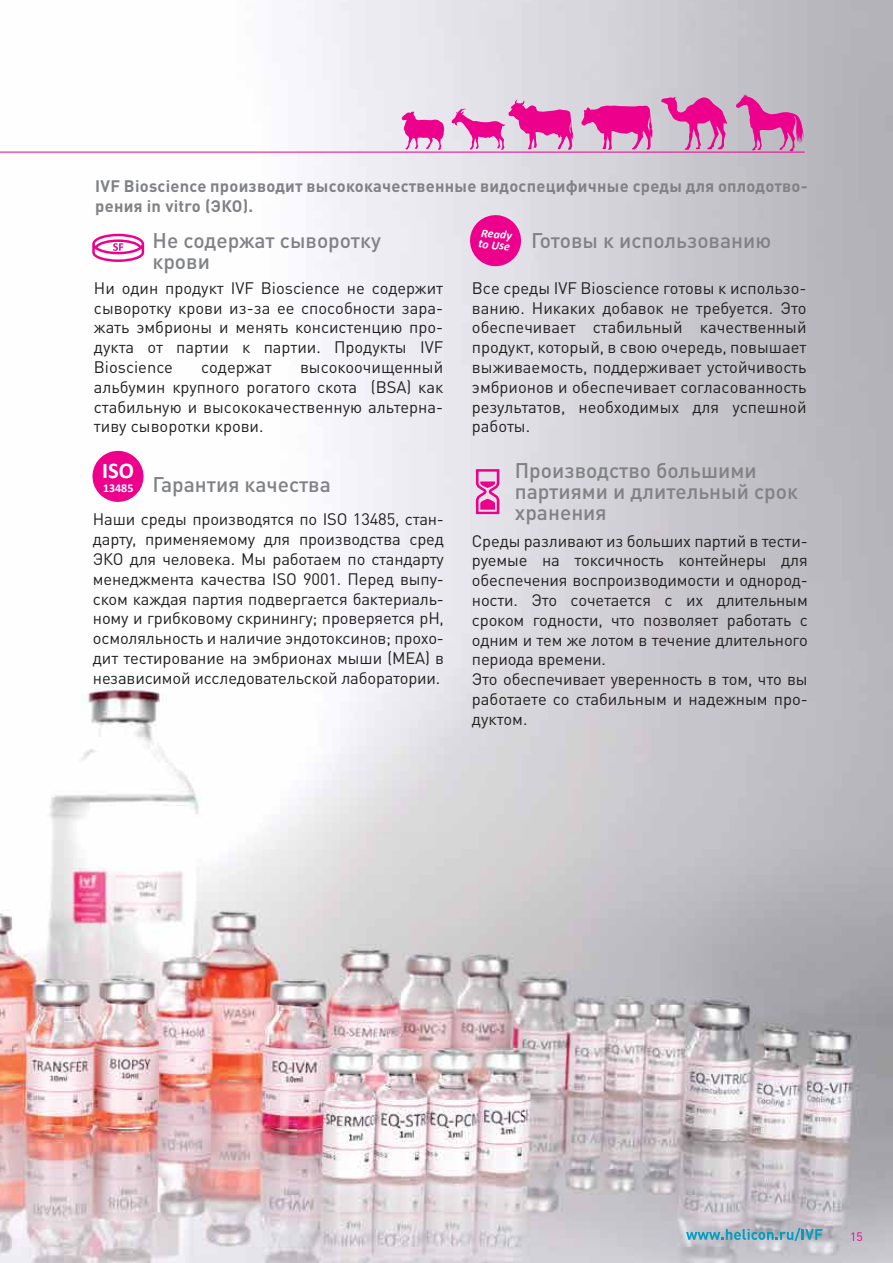
<style>
.page{position:relative;width:893px;height:1263px;background:#fff}
.page>*{position:absolute;margin:0;border:0;box-sizing:border-box;transform-origin:0 0}
.t1{font:700 22.5px "Calibri";color:#fff}
.t2{font:500 21px/21px "DIN Pro";color:#808285}
.t3{font:16.5px/19.8px "DIN Pro";letter-spacing:-.01em;color:#231f20;text-align:justify}
.t4{font:700 16.5px/19.8px "DIN Pro";letter-spacing:.015em;color:#808285}
.t5{font:italic 700 12px/10.9px "Calibri";color:#fff}
.t6{font:700 12px "Calibri";color:#fff}
.t7{font:12px "DIN Pro";color:#ec008c}
</style>
<div class="page">
<img style="left:0;top:0;width:893px;height:1263px">
<svg style="left:476px;top:469px;width:23px;height:45px"></svg>
<svg style="left:92px;top:234px;width:52px;height:28px"></svg>
<svg style="left:469px;top:214px;width:53px;height:53px"></svg>
<svg style="left:91px;top:450px;width:54px;height:53px"></svg>
<hr style="left:0;top:152px;width:805px;height:1px;background:#ec008c">
<svg style="left:581px;top:105px;width:72px;height:45px"></svg>
<svg style="left:402px;top:112px;width:42px;height:38px"></svg>
<svg style="left:452px;top:99px;width:121px;height:51px"></svg>
<svg style="left:661px;top:97px;width:67px;height:53px"></svg>
<svg style="left:736px;top:94px;width:69px;height:57px"></svg>
<svg style="left:686px;top:1228px;width:136px;height:13px"></svg>
<p class="t4" style="left:95px;top:175px;width:714px">IVF Bioscience производит высококачественные видоспецифичные среды для оплодотво&shy;рения in vitro (ЭКО).</p>
<p class="t2" style="left:153px;top:229px;width:230px">Не содержат сыворотку крови</p>
<p class="t3" style="left:94px;top:277px;width:351px">Ни один продукт IVF Bioscience не содержит сыворотку крови из-за ее способности зара&shy;жать эмбрионы и менять консистенцию про&shy;дукта от партии к партии. Продукты IVF Bioscience</p>
<p class="t5" style="left:480px;top:227px;width:34px;rotate:5deg">Ready to Use</p>
<p class="t2" style="left:531px;top:229px;width:241px">Готовы к использованию</p>
<p class="t3" style="left:472px;top:277px;width:336px">Все среды IVF Bioscience готовы к использо&shy;ванию. Никаких добавок не требуется. Это обеспечивает стабильный качественный продукт, который, в свою очередь, повышает выживаемость, поддерживает устойчивость эмбрионов и обеспечивает согласованность результатов, необходимых для успешной работы.</p>
<p class="t3" style="left:94px;top:356px;width:351px;text-indent:206px">высокоочищенный альбумин крупного рогатого скота (BSA) как стабильную и высококачественную альтерна&shy;тиву сыворотки крови.</p>
<p class="t3" style="left:201px;top:356px;width:72px">содержат</p>
<h1 class="t1" style="left:102px;top:456px;width:33px">ISO</h1>
<p class="t6" style="left:103px;top:480px;width:32px">13485</p>
<p class="t2" style="left:153px;top:473px;width:180px">Гарантия качества</p>
<p class="t2" style="left:515px;top:459px;width:285px">Производство большими партиями и длительный срок</p>
<p class="t3" style="left:93px;top:509px;width:353px">Наши среды производятся по ISO 13485, стан-</p>
<p class="t2" style="left:515px;top:501px;width:93px">хранения</p>
<p class="t3" style="left:93px;top:529px;width:353px">дарту, применяемому для производства сред ЭКО для человека. Мы работаем по стандарту менеджмента качества ISO 9001. Перед выпу&shy;ском каждая партия подвергается бактериаль&shy;ному и грибковому скринингу; проверяется pH, осмоляльность и наличие эндотоксинов; прохо&shy;дит тестирование на эмбрионах мыши (MEA) в независимой исследовательской лаборатории.</p>
<p class="t3" style="left:472px;top:530px;width:337px;text-align:left">Среды разливают из больших партий в тести&shy;руемые на токсичность контейнеры для обеспечения воспроизводимости и однород&shy;ности. Это сочетается с их длительным сроком годности, что позволяет работать с одним и тем же лотом в течение длительного периода времени.<br>Это обеспечивает уверенность в том, что вы работаете со стабильным и надежным про&shy;дуктом.</p>
<p class="t7" style="left:850px;top:1228px;width:14px">15</p>
</div>
